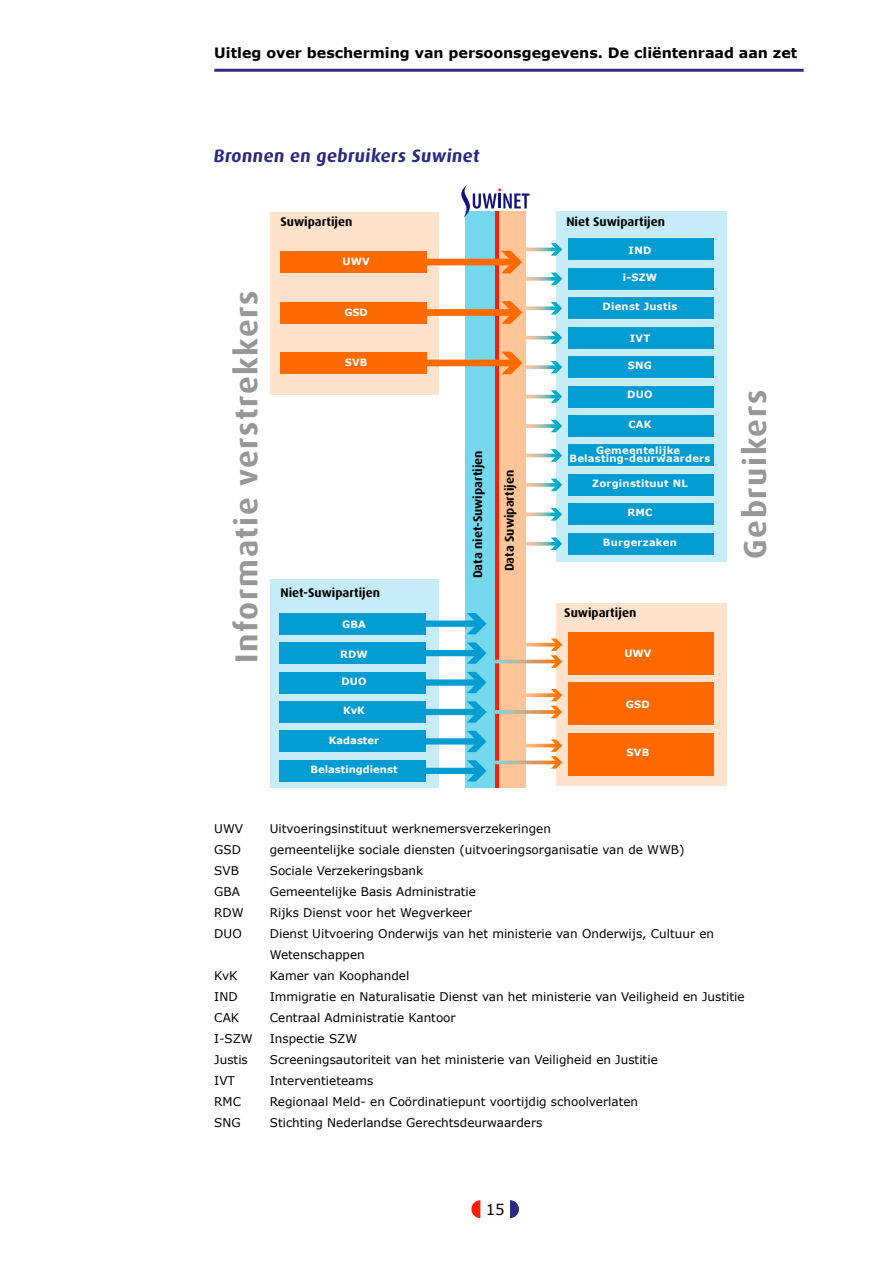
<style>
.page{position:relative;width:893px;height:1263px;background:#fff}
.page>*{position:absolute;margin:0;border:0;box-sizing:border-box;transform-origin:0 0}
.t1{font:700 31.95px "Dax OT";letter-spacing:.05em;color:#979797}
.t2{font:700 18px "Dax OT";color:#2a2a80}
.t3{font:15px "Verdana";color:#000}
.t4{font:700 14.25px "Verdana";color:#000}
.t5{font:700 12.6px "Dax OT";color:#000}
.t6{font:12px/21px "Verdana";color:#000}
.t7{font:700 10.05px/8.9px "Verdana";letter-spacing:.025em;color:#fff;text-align:center}
.t8{font:700 10.05px "Verdana";color:#fff}
</style>
<div class="page">
<svg style="left:471px;top:1200px;width:9px;height:18px"></svg>
<svg style="left:510px;top:1200px;width:9px;height:18px"></svg>
<hr style="left:214px;top:69px;width:590px;height:3px;background:#2a2a80">
<div style="left:465px;top:212px;width:61px;height:576px;background:#ffc598"></div>
<div style="left:270px;top:579px;width:168px;height:209px;background:#c6edf7"></div>
<div style="left:270px;top:212px;width:168px;height:182px;background:#ffe2cc"></div>
<div style="left:556px;top:212px;width:170px;height:350px;background:#c6edf7"></div>
<div style="left:556px;top:603px;width:170px;height:182px;background:#ffe2cc"></div>
<div style="left:568px;top:239px;width:146px;height:21px;background:#009cd2"></div>
<div style="left:568px;top:268px;width:146px;height:21px;background:#009cd2"></div>
<div style="left:568px;top:298px;width:146px;height:21px;background:#009cd2"></div>
<div style="left:568px;top:327px;width:146px;height:21px;background:#009cd2"></div>
<div style="left:568px;top:357px;width:146px;height:21px;background:#009cd2"></div>
<div style="left:568px;top:386px;width:146px;height:21px;background:#009cd2"></div>
<div style="left:568px;top:415px;width:146px;height:21px;background:#009cd2"></div>
<div style="left:568px;top:445px;width:146px;height:21px;background:#009cd2"></div>
<div style="left:568px;top:474px;width:146px;height:21px;background:#009cd2"></div>
<div style="left:568px;top:504px;width:146px;height:21px;background:#009cd2"></div>
<div style="left:568px;top:533px;width:146px;height:21px;background:#009cd2"></div>
<div style="left:465px;top:212px;width:32px;height:576px;background:#76d8ed"></div>
<hr style="left:495px;top:212px;width:4px;height:576px;background:#f81f06">
<div style="left:281px;top:251px;width:146px;height:22px;background:#fd6a00"></div>
<div style="left:281px;top:302px;width:146px;height:21px;background:#fd6a00"></div>
<div style="left:281px;top:352px;width:146px;height:21px;background:#fd6a00"></div>
<div style="left:408px;top:679px;width:71px;height:7px;background:#009cd2"></div>
<svg style="left:467px;top:672px;width:19px;height:21px"></svg>
<div style="left:408px;top:650px;width:71px;height:6px;background:#009cd2"></div>
<svg style="left:467px;top:642px;width:19px;height:22px"></svg>
<div style="left:408px;top:620px;width:71px;height:7px;background:#009cd2"></div>
<svg style="left:467px;top:613px;width:19px;height:21px"></svg>
<div style="left:280px;top:613px;width:146px;height:21px;background:#009cd2"></div>
<div style="left:280px;top:643px;width:146px;height:21px;background:#009cd2"></div>
<div style="left:280px;top:672px;width:146px;height:21px;background:#009cd2"></div>
<div style="left:408px;top:768px;width:71px;height:6px;background:#009cd2"></div>
<svg style="left:467px;top:760px;width:19px;height:21px"></svg>
<div style="left:408px;top:738px;width:71px;height:6px;background:#009cd2"></div>
<svg style="left:467px;top:731px;width:19px;height:21px"></svg>
<div style="left:408px;top:709px;width:71px;height:6px;background:#009cd2"></div>
<svg style="left:467px;top:701px;width:19px;height:22px"></svg>
<div style="left:280px;top:701px;width:146px;height:21px;background:#009cd2"></div>
<div style="left:280px;top:731px;width:146px;height:21px;background:#009cd2"></div>
<div style="left:280px;top:760px;width:146px;height:21px;background:#009cd2"></div>
<div style="left:568px;top:632px;width:146px;height:42px;background:#fd6a00"></div>
<div style="left:568px;top:682px;width:146px;height:43px;background:#fd6a00"></div>
<div style="left:568px;top:733px;width:146px;height:42px;background:#fd6a00"></div>
<hr style="left:491px;top:660px;width:67px;height:3px;background:#fff">
<hr style="left:524px;top:643px;width:34px;height:3px;background:#fff">
<svg style="left:551px;top:638px;width:11px;height:30px"></svg>
<svg style="left:495px;top:710px;width:56px;height:4px"></svg>
<svg style="left:526px;top:693px;width:25px;height:4px"></svg>
<svg style="left:551px;top:689px;width:11px;height:29px"></svg>
<hr style="left:491px;top:761px;width:67px;height:3px;background:#fff">
<hr style="left:524px;top:744px;width:34px;height:3px;background:#fff">
<svg style="left:551px;top:739px;width:11px;height:30px"></svg>
<div style="left:423px;top:259px;width:91px;height:6px;background:#fd6a00"></div>
<svg style="left:501px;top:251px;width:21px;height:22px"></svg>
<div style="left:424px;top:309px;width:91px;height:7px;background:#fd6a00"></div>
<svg style="left:501px;top:301px;width:21px;height:23px"></svg>
<div style="left:424px;top:360px;width:91px;height:6px;background:#fd6a00"></div>
<svg style="left:501px;top:352px;width:21px;height:22px"></svg>
<hr style="left:524px;top:248px;width:34px;height:3px;background:#fff">
<svg style="left:551px;top:243px;width:11px;height:13px"></svg>
<svg style="left:526px;top:277px;width:25px;height:4px"></svg>
<svg style="left:551px;top:273px;width:11px;height:12px"></svg>
<svg style="left:526px;top:306px;width:25px;height:4px"></svg>
<svg style="left:551px;top:302px;width:11px;height:13px"></svg>
<svg style="left:526px;top:336px;width:25px;height:4px"></svg>
<svg style="left:551px;top:331px;width:11px;height:13px"></svg>
<svg style="left:526px;top:365px;width:25px;height:4px"></svg>
<svg style="left:551px;top:361px;width:11px;height:12px"></svg>
<hr style="left:524px;top:395px;width:34px;height:3px;background:#fff">
<svg style="left:551px;top:390px;width:11px;height:13px"></svg>
<svg style="left:526px;top:424px;width:25px;height:4px"></svg>
<svg style="left:551px;top:420px;width:11px;height:12px"></svg>
<hr style="left:524px;top:454px;width:34px;height:3px;background:#fff">
<svg style="left:551px;top:449px;width:11px;height:13px"></svg>
<svg style="left:526px;top:483px;width:25px;height:4px"></svg>
<svg style="left:551px;top:479px;width:11px;height:12px"></svg>
<svg style="left:526px;top:512px;width:25px;height:4px"></svg>
<svg style="left:551px;top:508px;width:11px;height:13px"></svg>
<svg style="left:526px;top:542px;width:25px;height:4px"></svg>
<svg style="left:551px;top:537px;width:11px;height:13px"></svg>
<svg style="left:461px;top:184px;width:68px;height:34px"></svg>
<p class="t4" style="left:214px;top:44px;width:585px">Uitleg over bescherming van persoonsgegevens. De cliëntenraad aan zet</p>
<h2 class="t2" style="left:213px;top:144px;width:270px">Bronnen en gebruikers Suwinet</h2>
<h1 class="t1" style="left:226px;top:663px;width:374px;rotate:-90deg">Informatie verstrekkers</h1>
<p class="t5" style="left:280px;top:214px;width:74px">Suwipartijen</p>
<p class="t7" style="left:343px;top:257px;width:29px">UWV</p>
<p class="t7" style="left:344px;top:307px;width:25px">GSD</p>
<p class="t7" style="left:345px;top:358px;width:24px">SVB</p>
<p class="t5" style="left:280px;top:584px;width:101px">Niet-Suwipartijen</p>
<p class="t7" style="left:342px;top:620px;width:25px">GBA</p>
<p class="t7" style="left:340px;top:649px;width:29px">RDW</p>
<p class="t7" style="left:342px;top:676px;width:26px">DUO</p>
<p class="t7" style="left:343px;top:706px;width:23px">KvK</p>
<p class="t8" style="left:329px;top:734px;width:52px">Kadaster</p>
<p class="t8" style="left:310px;top:763px;width:89px">Belastingdienst</p>
<p class="t5" style="left:470px;top:578px;width:130px;rotate:-90deg">Data niet-Suwipartijen</p>
<p class="t5" style="left:501px;top:571px;width:103px;rotate:-90deg">Data Suwipartijen</p>
<p class="t5" style="left:566px;top:214px;width:100px">Niet Suwipartijen</p>
<p class="t7" style="left:629px;top:245px;width:24px">IND</p>
<p class="t7" style="left:623px;top:273px;width:36px">i-SZW</p>
<p class="t7" style="left:602px;top:302px;width:76px">Dienst Justis</p>
<p class="t7" style="left:630px;top:333px;width:22px">IVT</p>
<p class="t7" style="left:628px;top:361px;width:26px">SNG</p>
<p class="t7" style="left:627px;top:390px;width:27px">DUO</p>
<p class="t7" style="left:628px;top:420px;width:25px">CAK</p>
<p class="t7" style="left:569px;top:445px;width:142px">Gemeentelijke<br>Belasting-deurwaarders</p>
<p class="t7" style="left:592px;top:479px;width:97px">Zorginstituut NL</p>
<p class="t7" style="left:627px;top:508px;width:27px">RMC</p>
<p class="t7" style="left:603px;top:537px;width:76px">Burgerzaken</p>
<p class="t5" style="left:564px;top:605px;width:74px">Suwipartijen</p>
<p class="t7" style="left:624px;top:649px;width:29px">UWV</p>
<p class="t7" style="left:626px;top:699px;width:26px">GSD</p>
<p class="t7" style="left:626px;top:748px;width:24px">SVB</p>
<h1 class="t1" style="left:735px;top:559px;width:170px;rotate:-90deg">Gebruikers</h1>
<p class="t6" style="left:214px;top:817px;width:30px">UWV</p>
<p class="t6" style="left:270px;top:817px;width:283px">Uitvoeringsinstituut werknemersverzekeringen</p>
<p class="t6" style="left:214px;top:838px;width:28px">GSD</p>
<p class="t6" style="left:270px;top:838px;width:416px">gemeentelijke sociale diensten (uitvoeringsorganisatie van de WWB)</p>
<p class="t6" style="left:214px;top:859px;width:26px">SVB</p>
<p class="t6" style="left:270px;top:859px;width:155px">Sociale Verzekeringsbank</p>
<p class="t6" style="left:214px;top:880px;width:27px">GBA</p>
<p class="t6" style="left:270px;top:880px;width:208px">Gemeentelijke Basis Administratie</p>
<p class="t6" style="left:214px;top:901px;width:31px">RDW</p>
<p class="t6" style="left:270px;top:901px;width:203px">Rijks Dienst voor het Wegverkeer</p>
<p class="t6" style="left:214px;top:922px;width:29px">DUO</p>
<p class="t6" style="left:270px;top:922px;width:446px">Dienst Uitvoering Onderwijs van het ministerie van Onderwijs, Cultuur en<br>Wetenschappen</p>
<p class="t6" style="left:214px;top:964px;width:25px">KvK</p>
<p class="t6" style="left:270px;top:964px;width:141px">Kamer van Koophandel</p>
<p class="t6" style="left:214px;top:985px;width:25px">IND</p>
<p class="t6" style="left:270px;top:985px;width:476px">Immigratie en Naturalisatie Dienst van het ministerie van Veiligheid en Justitie</p>
<p class="t6" style="left:214px;top:1006px;width:26px">CAK</p>
<p class="t6" style="left:270px;top:1006px;width:187px">Centraal Administratie Kantoor</p>
<p class="t6" style="left:214px;top:1027px;width:40px">I-SZW</p>
<p class="t6" style="left:270px;top:1027px;width:89px">Inspectie SZW</p>
<p class="t6" style="left:214px;top:1048px;width:35px">Justis</p>
<p class="t6" style="left:270px;top:1048px;width:389px">Screeningsautoriteit van het ministerie van Veiligheid en Justitie</p>
<p class="t6" style="left:214px;top:1069px;width:22px">IVT</p>
<p class="t6" style="left:270px;top:1069px;width:105px">Interventieteams</p>
<p class="t6" style="left:214px;top:1090px;width:28px">RMC</p>
<p class="t6" style="left:270px;top:1090px;width:370px">Regionaal Meld- en Coördinatiepunt voortijdig schoolverlaten</p>
<p class="t6" style="left:214px;top:1111px;width:28px">SNG</p>
<p class="t6" style="left:270px;top:1111px;width:274px">Stichting Nederlandse Gerechtsdeurwaarders</p>
<p class="t3" style="left:486px;top:1200px;width:21px">15</p>
</div>
